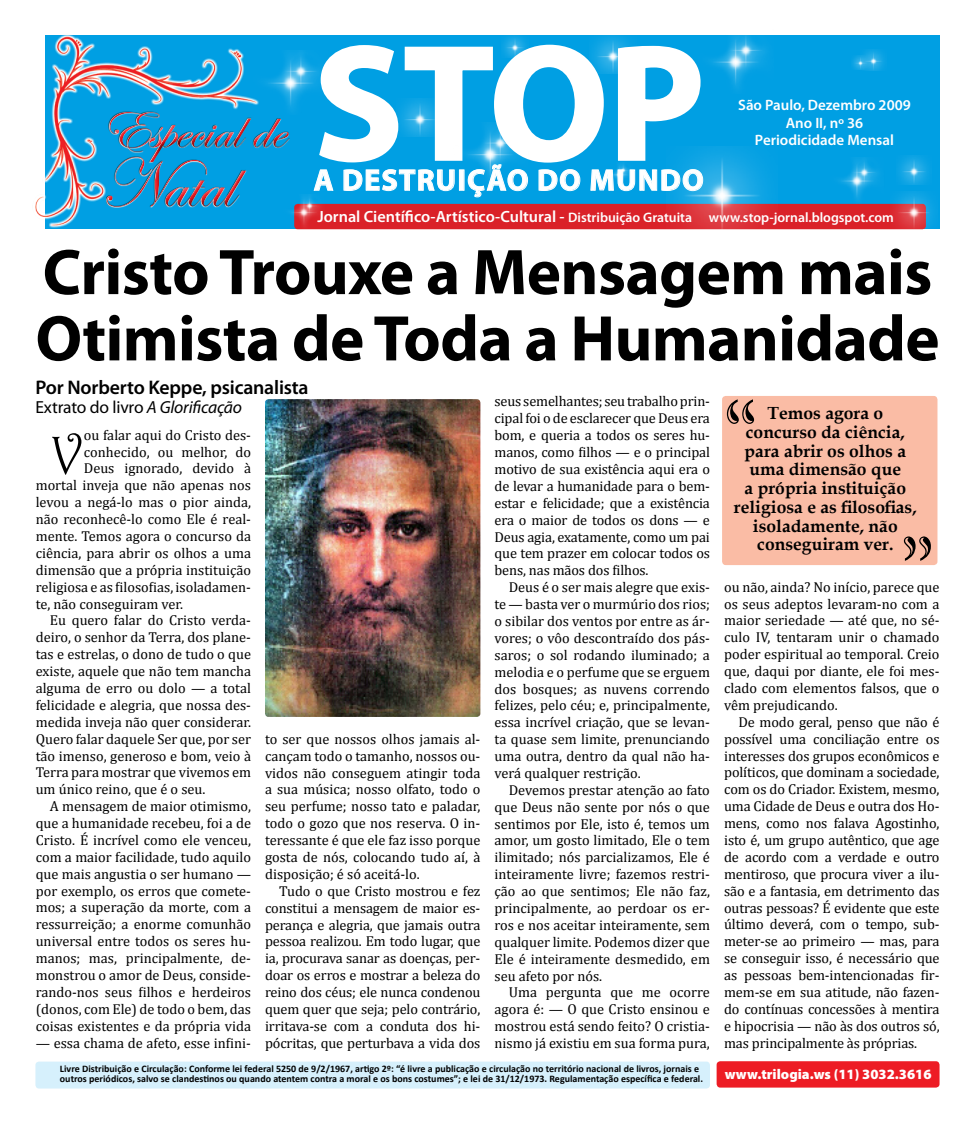
<style>
.page{position:relative;width:975px;height:1124px;background:#fff}
.page>*{position:absolute;margin:0;border:0;box-sizing:border-box;transform-origin:0 0}
.t1{font:700 165.62px "Myriad Pro";color:#fff}
.t2{font:77.38px "Imprint MT Shadow";color:#000}
.t3{font:70.25px "Edwardian Script ITC";color:#ed1c24}
.t4{font:700 65px/66.2px "Myriad Pro";letter-spacing:-.01em;color:#000}
.t5{font:56.88px "Edwardian Script ITC";color:#ed1c24}
.t6{font:53.5px "Harrington";color:#000}
.t7{font:700 30.12px "Myriad Pro";letter-spacing:.04em;color:#fff}
.t8{font:600 19.75px "Myriad Pro";letter-spacing:-.01em;color:#000}
.t9{font:700 17.5px/18.8px "Book Antiqua";color:#000;text-align:center}
.t10{font:17.5px "Myriad Pro";letter-spacing:-.01em;color:#000}
.t11{font:600 15px/17.5px "Myriad Pro";color:#fff;text-align:center}
.t12{font:14.38px/16.9px "Cambria";color:#000;text-align:justify}
.t13{font:900 14.25px "Myriad Pro";color:#fff}
.t14{font:600 13.75px "Myriad Pro";color:#fff}
.t15{font:700 10px/10px "Calibri";color:#000}
.s1{font-size:16.25px}
.s2{font-style:italic}
</style>
<div class="page">
<div style="left:35px;top:1061px;width:675px;height:27px;background:#d6f0fc;border-radius:4px"></div>
<div style="left:716px;top:1061px;width:223px;height:26px;background:#ed1c24;border-radius:4px"></div>
<div style="left:722px;top:396px;width:215px;height:169px;background:#fabca5;border-radius:4px"></div>
<div style="left:45px;top:36px;width:894px;height:193px;background:#009fe3"></div>
<div style="left:294px;top:204px;width:631px;height:25px;background:#da2128;border-radius:4px"></div>
<img style="left:699px;top:35px;width:79px;height:53px">
<img style="left:840px;top:157px;width:39px;height:43px">
<img style="left:266px;top:50px;width:47px;height:48px">
<img style="left:666px;top:146px;width:111px;height:84px">
<img style="left:597px;top:36px;width:30px;height:7px">
<img style="left:504px;top:36px;width:21px;height:7px">
<img style="left:898px;top:156px;width:31px;height:28px">
<img style="left:864px;top:50px;width:20px;height:21px">
<img style="left:852px;top:55px;width:17px;height:15px">
<img style="left:890px;top:192px;width:43px;height:37px">
<img style="left:35px;top:35px;width:225px;height:193px">
<svg style="left:313px;top:43px;width:390px;height:154px"></svg>
<svg style="left:296px;top:112px;width:118px;height:118px"></svg>
<div style="left:77px;top:98px;width:304px;height:131px;background:#000;opacity:.75"></div>
<img style="left:265px;top:399px;width:215px;height:317px">
<h3 class="t5" style="left:101px;top:98px;width:185px">Especial de</h3>
<h3 class="t3" style="left:101px;top:146px;width:134px">Natal</h3>
<h1 class="t1" style="left:314px;top:-4px;width:392px">STOP</h1>
<h3 class="t7" style="left:314px;top:160px;width:391px">A DESTRUIÇÃO DO MUNDO</h3>
<p class="t11" style="left:738px;top:96px;width:174px">São Paulo, Dezembro 2009<br>Ano II, nº 36</p>
<p class="t11" style="left:755px;top:131px;width:140px">Periodicidade Mensal</p>
<p class="t14" style="left:317px;top:208px;width:578px"><span class="s1">Jornal Científico-Artístico-Cultural -</span> Distribuição Gratuita www.stop-jornal.blogspot.com</p>
<h3 class="t4" style="left:35px;top:237px;width:905px">Cristo Trouxe a Mensagem mais<br>Otimista de Toda a Humanidade</h3>
<h3 class="t8" style="left:35px;top:374px;width:275px">Por Norberto Keppe, psicanalista</h3>
<p class="t10" style="left:35px;top:396px;width:208px">Extrato do livro <span class="s2">A Glorificação</span></p>
<p class="t12" style="left:494px;top:393px;width:217px">seus semelhantes; seu trabalho prin&shy;cipal foi o de esclarecer que Deus era bom, e queria a todos os seres hu&shy;manos, como filhos — e o principal motivo de sua existência aqui era o de levar a humanidade para o bem&shy;estar e felicidade; que a existência era o maior de todos os dons — e Deus agia, exatamente, como um pai que tem prazer em colocar todos os bens, nas mãos dos filhos.</p>
<p class="t12" style="left:494px;top:578px;width:217px;text-indent:14px">Deus é o ser mais alegre que exis&shy;te — basta ver o murmúrio dos rios; o sibilar dos ventos por entre as ár&shy;vores; o vôo descontraído dos pás&shy;saros; o sol rodando iluminado; a melodia e o perfume que se erguem dos bosques; as nuvens correndo felizes, pelo céu; e, principalmente, essa incrível criação, que se levan&shy;ta quase sem limite, prenunciando uma outra, dentro da qual não ha&shy;verá qualquer restrição.</p>
<p class="t12" style="left:494px;top:781px;width:217px;text-indent:14px">Devemos prestar atenção ao fato que Deus não sente por nós o que sentimos por Ele, isto é, temos um amor, um gosto limitado, Ele o tem ilimitado; nós parcializamos, Ele é inteiramente livre; fazemos restri&shy;ção ao que sentimos; Ele não faz, principalmente, ao perdoar os er&shy;ros e nos aceitar inteiramente, sem qualquer limite. Podemos dizer que Ele é inteiramente desmedido, em seu afeto por nós.</p>
<p class="t12" style="left:494px;top:983px;width:217px;text-indent:14px">Uma pergunta que me ocorre agora é: — O que Cristo ensinou e mostrou está sendo feito? O cristia&shy;nismo já existiu em sua forma pura,</p>
<h2 class="t2" style="left:723px;top:382px;width:35px">“</h2>
<p class="t9" style="left:733px;top:403px;width:184px">Temos agora o concurso da ciência, para abrir os olhos a uma dimensão que<br>a própria instituição religiosa e as filosofias, isoladamente, não conseguiram ver.</p>
<h3 class="t6" style="left:50px;top:423px;width:35px">V</h3>
<p class="t12" style="left:84px;top:426px;width:169px">ou falar aqui do Cristo des-</p>
<p class="t12" style="left:84px;top:443px;width:169px">conhecido, ou melhor, do</p>
<p class="t12" style="left:84px;top:460px;width:169px">Deus ignorado, devido à</p>
<p class="t12" style="left:36px;top:477px;width:217px">mortal inveja que não apenas nos</p>
<p class="t12" style="left:36px;top:493px;width:217px">levou a negá-lo mas o pior ainda,</p>
<p class="t12" style="left:36px;top:510px;width:217px">não reconhecê-lo como Ele é real-</p>
<p class="t12" style="left:36px;top:527px;width:217px">mente. Temos agora o concurso da</p>
<p class="t12" style="left:36px;top:544px;width:217px">ciência, para abrir os olhos a uma</p>
<p class="t12" style="left:36px;top:561px;width:217px">dimensão que a própria instituição</p>
<p class="t12" style="left:36px;top:578px;width:217px">religiosa e as filosofias, isoladamen-</p>
<p class="t12" style="left:36px;top:595px;width:149px">te, não conseguiram ver.</p>
<p class="t12" style="left:50px;top:612px;width:203px">Eu quero falar do Cristo verda-</p>
<p class="t12" style="left:36px;top:628px;width:217px">deiro, o senhor da Terra, dos plane-</p>
<p class="t12" style="left:36px;top:645px;width:217px">tas e estrelas, o dono de tudo o que</p>
<p class="t12" style="left:36px;top:662px;width:217px">existe, aquele que não tem mancha</p>
<p class="t12" style="left:36px;top:679px;width:217px">alguma de erro ou dolo — a total</p>
<p class="t12" style="left:36px;top:696px;width:217px">felicidade e alegria, que nossa des-</p>
<p class="t12" style="left:36px;top:713px;width:217px">medida inveja não quer considerar.</p>
<p class="t12" style="left:36px;top:730px;width:217px">Quero falar daquele Ser que, por ser</p>
<p class="t12" style="left:36px;top:747px;width:217px">tão imenso, generoso e bom, veio à</p>
<p class="t12" style="left:36px;top:763px;width:217px">Terra para mostrar que vivemos em</p>
<p class="t12" style="left:36px;top:780px;width:171px">um único reino, que é o seu.</p>
<p class="t12" style="left:50px;top:797px;width:203px">A mensagem de maior otimismo,</p>
<p class="t12" style="left:36px;top:814px;width:217px">que a humanidade recebeu, foi a de</p>
<p class="t12" style="left:36px;top:831px;width:217px">Cristo. É incrível como ele venceu,</p>
<p class="t12" style="left:36px;top:848px;width:217px">com a maior facilidade, tudo aquilo</p>
<p class="t12" style="left:36px;top:865px;width:217px">que mais angustia o ser humano —</p>
<p class="t12" style="left:36px;top:882px;width:217px">por exemplo, os erros que comete-</p>
<p class="t12" style="left:36px;top:898px;width:217px">mos; a superação da morte, com a</p>
<p class="t12" style="left:36px;top:915px;width:217px">ressurreição; a enorme comunhão</p>
<p class="t12" style="left:36px;top:932px;width:217px">universal entre todos os seres hu-</p>
<p class="t12" style="left:36px;top:949px;width:217px">manos; mas, principalmente, de-</p>
<p class="t12" style="left:36px;top:966px;width:217px">monstrou o amor de Deus, conside-</p>
<p class="t12" style="left:36px;top:983px;width:217px">rando-nos seus filhos e herdeiros</p>
<p class="t12" style="left:36px;top:1000px;width:217px">(donos, com Ele) de todo o bem, das</p>
<p class="t12" style="left:36px;top:1017px;width:217px">coisas existentes e da própria vida</p>
<p class="t12" style="left:36px;top:1033px;width:217px">— essa chama de afeto, esse infini-</p>
<p class="t15" style="left:60px;top:1062px;width:644px">Livre Distribuição e Circulação: Conforme lei federal 5250 de 9/2/1967, artigo 2º: “é livre a publicação e circulação no território nacional de livros, jornais e outros periódicos, salvo se clandestinos ou quando atentem contra a moral e os bons costumes”; e lei de 31/12/1973. Regulamentação específica e federal.</p>
<p class="t13" style="left:724px;top:1064px;width:208px">www.trilogia.ws (11) 3032.3616</p>
<h2 class="t2" style="left:900px;top:519px;width:35px">”</h2>
<p class="t12" style="left:724px;top:578px;width:217px">ou não, ainda? No início, parece que os seus adeptos levaram-no com a maior seriedade — até que, no sé&shy;culo IV, tentaram unir o chamado poder espiritual ao temporal. Creio que, daqui por diante, ele foi mes&shy;clado com elementos falsos, que o vêm prejudicando.</p>
<p class="t12" style="left:724px;top:713px;width:217px;text-indent:14px">De modo geral, penso que não é possível uma conciliação entre os interesses dos grupos econômicos e políticos, que dominam a sociedade, com os do Criador. Existem, mesmo, uma Cidade de Deus e outra dos Ho&shy;mens, como nos falava Agostinho, isto é, um grupo autêntico, que age de acordo com a verdade e outro mentiroso, que procura viver a ilu&shy;são e a fantasia, em detrimento das outras pessoas? É evidente que este último deverá, com o tempo, sub&shy;meter-se ao primeiro — mas, para se conseguir isso, é necessário que as pessoas bem-intencionadas fir&shy;mem-se em sua atitude, não fazen&shy;do contínuas concessões à mentira e hipocrisia — não às dos outros só, mas principalmente às próprias.</p>
<p class="t12" style="left:265px;top:730px;width:217px">to ser que nossos olhos jamais al&shy;cançam todo o tamanho, nossos ou&shy;vidos não conseguem atingir toda a sua música; nosso olfato, todo o seu perfume; nosso tato e paladar, todo o gozo que nos reserva. O in&shy;teressante é que ele faz isso porque gosta de nós, colocando tudo aí, à disposição; é só aceitá-lo.</p>
<p class="t12" style="left:265px;top:882px;width:217px;text-indent:14px">Tudo o que Cristo mostrou e fez constitui a mensagem de maior es&shy;perança e alegria, que jamais outra pessoa realizou. Em todo lugar, que ia, procurava sanar as doenças, per&shy;doar os erros e mostrar a beleza do reino dos céus; ele nunca condenou quem quer que seja; pelo contrário, irritava-se com a conduta dos hi&shy;pócritas, que perturbava a vida dos</p>
</div>
